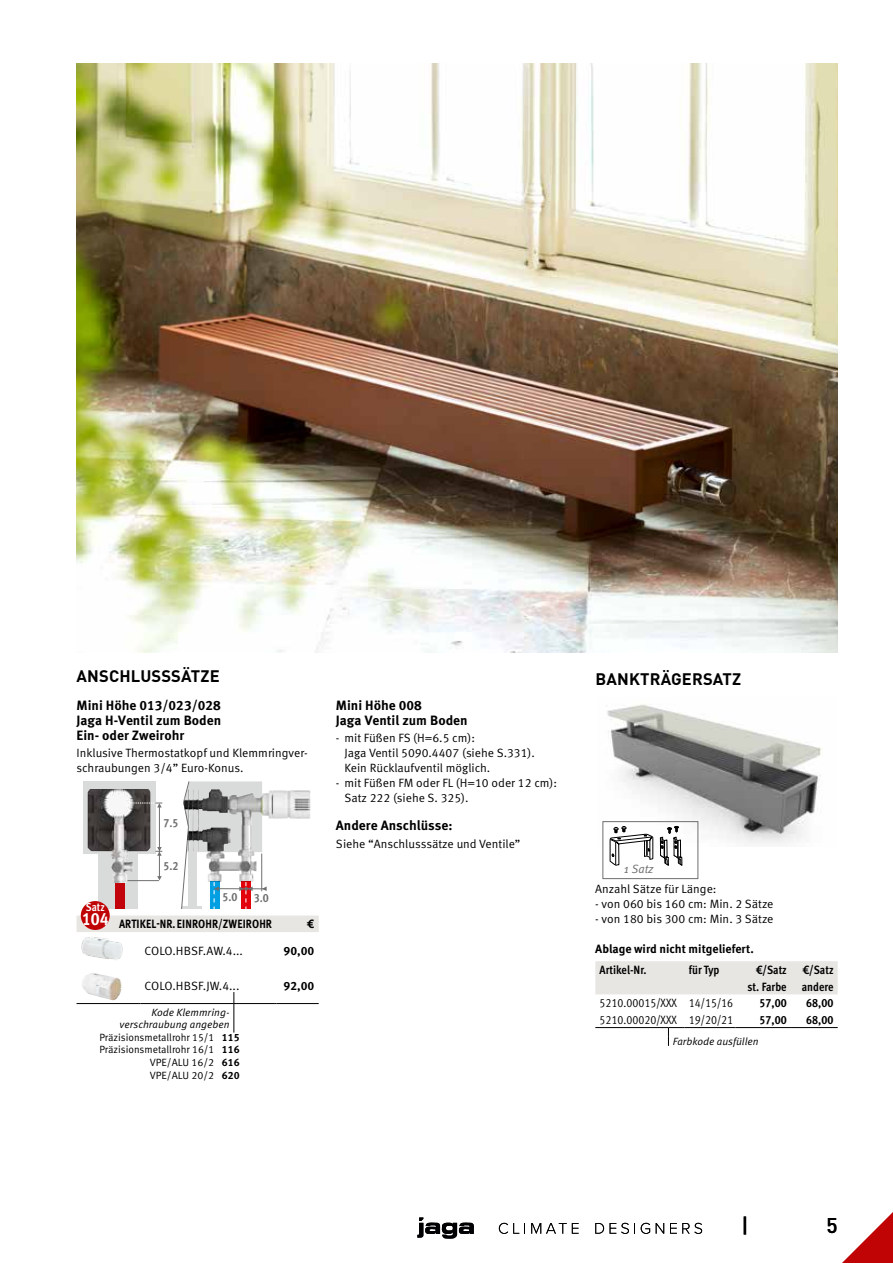
<style>
.page{position:relative;width:893px;height:1263px;background:#fff}
.page>*{position:absolute;margin:0;border:0;box-sizing:border-box;transform-origin:0 0}
.t1{font:500 21px "DIN Pro";color:#000}
.t2{font:700 16.5px "DIN Pro";letter-spacing:.01em;color:#000}
.t3{font:700 13.5px/15px "Meta Pro";color:#000;text-align:justify}
.t4{font:12px/15px "Meta Pro";color:#000}
.t5{font:700 condensed 12px "Meta Pro";color:#000}
.t6{font:12px "Meta Pro Cond Norm";color:#000}
.t7{font:700 12px "Meta Pro";color:#000}
.t8{font:700 12px "Meta Pro";color:#000;scale:.86 1}
.t9{font:700 condensed 12px "Meta Pro";color:#6e6e6e}
.t10{font:italic 12px "Meta Pro";color:#6e6e6e}
.t11{font:700 condensed 11.55px "Meta Pro";color:#fff}
.t12{font:10.5px "Meta Pro";color:#000}
.t13{font:italic 10.5px "Meta Pro";color:#000}
.s1{font-weight:700}
</style>
<div class="page">
<img style="left:602px;top:704px;width:220px;height:142px">
<div style="left:595px;top:961px;width:243px;height:33px;background:#e8e6e3"></div>
<hr style="left:595px;top:1027px;width:73px;height:1px;background:#000">
<svg style="left:668px;top:1027px;width:17px;height:19px"></svg>
<hr style="left:736px;top:1027px;width:55px;height:1px;background:#000">
<hr style="left:791px;top:1027px;width:47px;height:1px;background:#000">
<hr style="left:685px;top:1027px;width:51px;height:1px;background:#000">
<div style="left:77px;top:915px;width:242px;height:17px;background:#e8e6e3"></div>
<svg style="left:234px;top:992px;width:1px;height:40px"></svg>
<hr style="left:77px;top:1003px;width:63px;height:1px;background:#000">
<hr style="left:140px;top:1003px;width:94px;height:1px;background:#000">
<hr style="left:234px;top:1003px;width:42px;height:1px;background:#000">
<hr style="left:276px;top:1003px;width:43px;height:1px;background:#000">
<div style="left:98px;top:847px;width:40px;height:62px;background:#d9dada"></div>
<div style="left:83px;top:781px;width:72px;height:73px;background:#d9dada"></div>
<hr style="left:159px;top:806px;width:1px;height:71px;background:#6e6e6e">
<svg style="left:157px;top:876px;width:5px;height:4px"></svg>
<svg style="left:155px;top:847px;width:7px;height:9px"></svg>
<hr style="left:128px;top:880px;width:31px;height:1px;background:#6e6e6e">
<img style="left:267px;top:790px;width:44px;height:29px">
<img style="left:88px;top:789px;width:62px;height:94px">
<svg style="left:125px;top:803px;width:37px;height:4px"></svg>
<svg style="left:181px;top:781px;width:86px;height:128px"></svg>
<hr style="left:215px;top:888px;width:51px;height:1px;background:#6e6e6e">
<hr style="left:261px;top:854px;width:1px;height:37px;background:#6e6e6e">
<div style="left:115px;top:883px;width:10px;height:26px;background:#c1030b"></div>
<div style="left:81px;top:901px;width:29px;height:29px;background:#c00304;border-radius:50%"></div>
<img style="left:81px;top:937px;width:42px;height:23px">
<img style="left:82px;top:973px;width:40px;height:27px">
<svg style="left:610px;top:826px;width:72px;height:40px"></svg>
<div style="left:603px;top:821px;width:95px;height:58px;border:1px solid #6e6e6e"></div>
<img style="left:77px;top:64px;width:761px;height:589px">
<svg style="left:842px;top:1212px;width:51px;height:51px"></svg>
<svg style="left:499px;top:1223px;width:26px;height:11px"></svg>
<svg style="left:531px;top:1223px;width:48px;height:11px"></svg>
<svg style="left:595px;top:1223px;width:9px;height:11px"></svg>
<svg style="left:610px;top:1223px;width:25px;height:11px"></svg>
<svg style="left:641px;top:1223px;width:9px;height:11px"></svg>
<svg style="left:656px;top:1223px;width:8px;height:11px"></svg>
<svg style="left:670px;top:1223px;width:32px;height:11px"></svg>
<svg style="left:417px;top:1217px;width:57px;height:22px"></svg>
<h2 class="t2" style="left:77px;top:665px;width:145px">ANSCHLUSSSÄTZE</h2>
<p class="t3" style="left:77px;top:697px;width:146px">Mini Höhe 013/023/028<br>Jaga H-Ventil zum Boden Ein- oder Zweirohr</p>
<p class="t4" style="left:77px;top:746px;width:233px">Inklusive Thermostatkopf und Klemmringver&shy;schraubungen 3/4” Euro-Konus.</p>
<p class="t9" style="left:164px;top:813px;width:17px">7.5</p>
<p class="t9" style="left:164px;top:856px;width:17px">5.2</p>
<p class="t9" style="left:222px;top:888px;width:17px">5.0</p>
<p class="t9" style="left:254px;top:889px;width:17px">3.0</p>
<p class="t11" style="left:86px;top:898px;width:20px">Satz</p>
<p class="t8" style="left:82px;top:916px;width:223px"><sup>104</sup> ARTIKEL-NR. EINROHR / ZWEIROHR</p>
<p class="t7" style="left:307px;top:916px;width:9px">€</p>
<p class="t4" style="left:145px;top:943px;width:100px">COLO.HBSF.AW.4...</p>
<p class="t7" style="left:284px;top:943px;width:32px">90,00</p>
<p class="t4" style="left:145px;top:978px;width:96px">COLO.HBSF.JW.4...</p>
<p class="t7" style="left:284px;top:978px;width:32px">92,00</p>
<p class="t13" style="left:152px;top:1006px;width:80px">Kode Klemmring-</p>
<p class="t13" style="left:120px;top:1018px;width:111px">verschraubung angeben</p>
<p class="t12" style="left:99px;top:1030px;width:142px">Präzisionsmetallrohr 15/1 <span class="s1">115</span></p>
<p class="t12" style="left:99px;top:1043px;width:142px">Präzisionsmetallrohr 16/1 <span class="s1">116</span></p>
<p class="t12" style="left:150px;top:1056px;width:92px">VPE/ALU 16/2 <span class="s1">616</span></p>
<p class="t12" style="left:150px;top:1069px;width:92px">VPE/ALU 20/2 <span class="s1">620</span></p>
<p class="t3" style="left:336px;top:697px;width:133px">Mini Höhe 008<br>Jaga Ventil zum Boden</p>
<p class="t4" style="left:344px;top:731px;width:192px;text-indent:-9px">- mit Füßen FS (H=6.5 cm):<br>Jaga Ventil 5090.4407 (siehe S.331).<br>Kein Rücklaufventil möglich.</p>
<p class="t4" style="left:344px;top:776px;width:214px;text-indent:-9px">- mit Füßen FM oder FL (H=10 oder 12 cm):<br>Satz 222 (siehe S. 325).</p>
<p class="t3" style="left:336px;top:818px;width:118px">Andere Anschlüsse :</p>
<p class="t4" style="left:336px;top:836px;width:186px">Siehe “Anschlusssätze und Ventile”</p>
<h2 class="t2" style="left:595px;top:667px;width:147px">BANKTRÄGERSATZ</h2>
<p class="t10" style="left:624px;top:862px;width:31px">1 Satz</p>
<p class="t4" style="left:595px;top:881px;width:123px">Anzahl Sätze für Länge:</p>
<p class="t4" style="left:595px;top:896px;width:180px">- von 060 bis 160 cm: Min. 2 Sätze</p>
<p class="t4" style="left:595px;top:911px;width:180px">- von 180 bis 300 cm: Min. 3 Sätze</p>
<p class="t7" style="left:595px;top:941px;width:160px">Ablage wird nicht mitgeliefert.</p>
<p class="t5" style="left:600px;top:961px;width:49px">Artikel-Nr.</p>
<p class="t5" style="left:689px;top:961px;width:32px">für Typ</p>
<p class="t5" style="left:756px;top:961px;width:32px">€/ Satz</p>
<p class="t5" style="left:803px;top:961px;width:32px">€/ Satz</p>
<p class="t5" style="left:747px;top:977px;width:41px">st. Farbe</p>
<p class="t5" style="left:802px;top:977px;width:33px">andere</p>
<p class="t6" style="left:600px;top:994px;width:135px">5210.00015/XXX 14/15/16</p>
<p class="t5" style="left:759px;top:994px;width:29px">57,00</p>
<p class="t5" style="left:806px;top:994px;width:29px">68,00</p>
<p class="t6" style="left:600px;top:1011px;width:135px">5210.00020/XXX 19/20/21</p>
<p class="t5" style="left:759px;top:1010px;width:29px">57,00</p>
<p class="t5" style="left:806px;top:1010px;width:29px">68,00</p>
<p class="t13" style="left:673px;top:1035px;width:87px">Farbkode ausfüllen</p>
<h1 class="t1" style="left:741px;top:1211px;width:9px">|</h1>
<h1 class="t1" style="left:826px;top:1211px;width:13px">5</h1>
</div>
